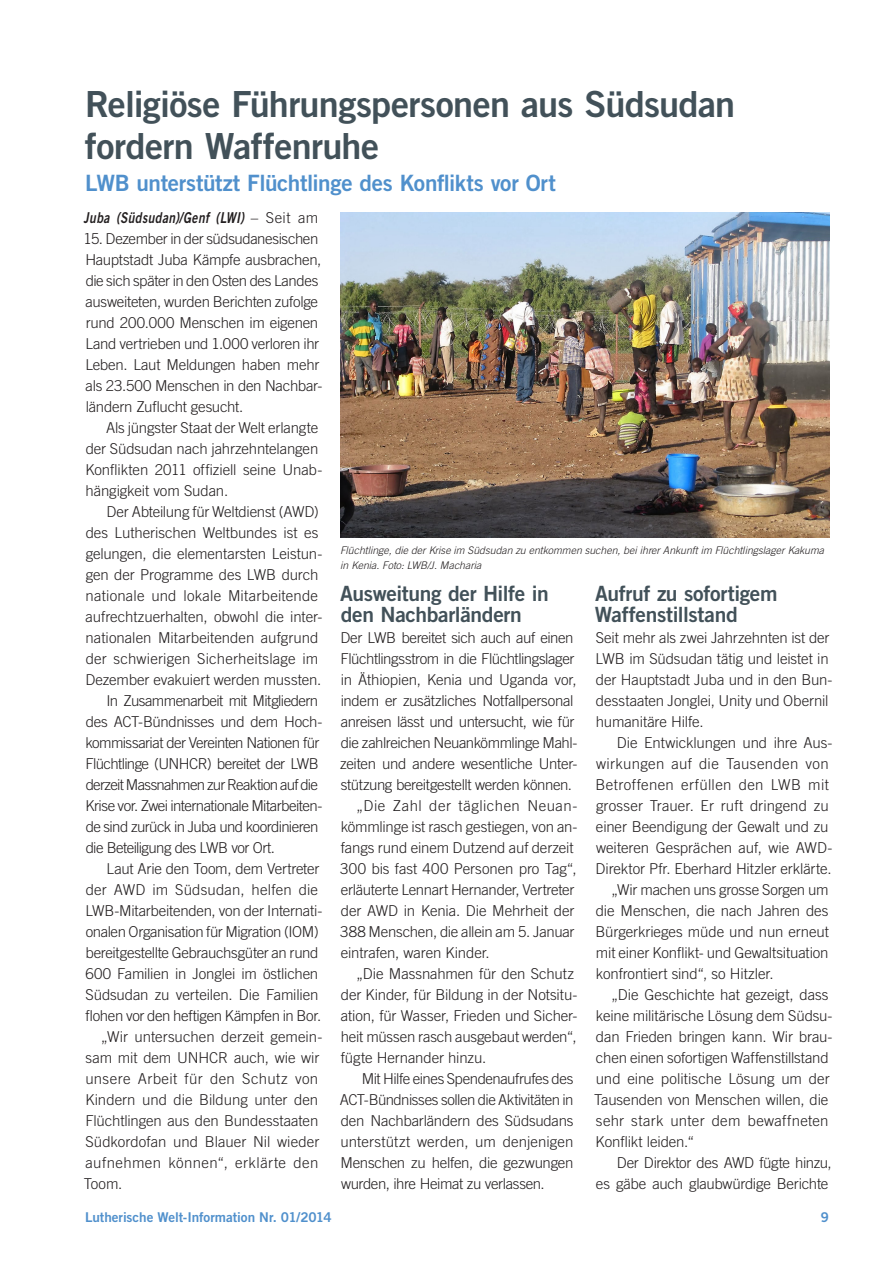
<style>
.page{position:relative;width:893px;height:1263px;background:#fff}
.page>*{position:absolute;margin:0;border:0;box-sizing:border-box;transform-origin:0 0}
.Heading_1{font:36px/42px "Trade Gothic LT Std Bd 2";letter-spacing:-.02em;color:#425159}
.Heading_2{font:22.5px "Trade Gothic LT Std Bd 2";letter-spacing:-.015em;color:#5090cc}
.Heading_3{font:21px/21px "Trade Gothic LT Std Bd 2";letter-spacing:-.015em;color:#425159}
.Normal_first_byline{font:300 15px/21px "Trade Gothic LT Std";letter-spacing:-.01em;color:#231f20}
.Normal_first{font:300 15px/21px "Trade Gothic LT Std";letter-spacing:-.02em;color:#231f20}
.Normal_first_byline-2{font:300 15px/21px "Trade Gothic LT Std";letter-spacing:-.04em;color:#231f20}
.Normal_first_byline-3{font:15px "Trade Gothic LT Std Bd 2 Obl";letter-spacing:.04em;color:#231f20;scale:.8 1}
.t1{font:13.5px "Trade Gothic LT Std Bd 2";letter-spacing:-.005em;color:#5090cc}
.Captions{font:italic 300 10.5px/15px "Trade Gothic LT Std";color:#231f20}
.s1{font-family:"Trade Gothic LT Std";font-weight:300}
</style>
<div class="page">
<img style="left:340px;top:213px;width:489px;height:325px">
<p class="Heading_1" style="left:85px;top:83px;width:652px">Religiöse Führungspersonen aus Südsudan fordern Waffenruhe</p>
<p class="Heading_2" style="left:85px;top:169px;width:472px">LWB unterstützt Flüchtlinge des Konflikts vor Ort</p>
<p class="Normal_first_byline-3" style="left:84px;top:209px;width:295px">Juba (Südsudan)/Genf (LWI) <span class="s1">– Seit am</span></p>
<p class="Normal_first_byline" style="left:84px;top:228px;width:240px">15. Dezember in der südsudanesischen Hauptstadt Juba Kämpfe ausbrachen, die sich später in den Osten des Landes ausweiteten, wurden Berichten zufolge rund 200.000 Menschen im eigenen Land vertrieben und 1.000 verloren ihr Leben. Laut Meldungen haben mehr als 23.500 Menschen in den Nachbar&shy;ländern Zuflucht gesucht.</p>
<p class="Normal_first_byline" style="left:85px;top:417px;width:238px;text-indent:21px">Als jüngster Staat der Welt erlangte der Südsudan nach jahrzehntelangen Konflikten 2011 offiziell seine Unab&shy;hängigkeit vom Sudan.</p>
<p class="Normal_first_byline" style="left:85px;top:501px;width:238px;text-indent:21px">Der Abteilung für Weltdienst (AWD) des Lutherischen Weltbundes ist es gelungen, die elementarsten Leistun&shy;gen der Programme des LWB durch nationale und lokale Mitarbeitende aufrechtzuerhalten, obwohl die inter&shy;nationalen Mitarbeitenden aufgrund der schwierigen Sicherheitslage im Dezember evakuiert werden mussten.</p>
<p class="Normal_first_byline-2" style="left:85px;top:690px;width:238px;text-indent:21px">In Zusammenarbeit mit Mitgliedern des ACT-Bündnisses und dem Hoch&shy;kommissariat der Vereinten Nationen für Flüchtlinge (UNHCR) bereitet der LWB derzeit Massnahmen zur Reaktion auf die Krise vor. Zwei internationale Mitarbeiten&shy;de sind zurück in Juba und koordinieren die Beteiligung des LWB vor Ort.</p>
<p class="Normal_first_byline" style="left:85px;top:858px;width:238px;text-indent:21px">Laut Arie den Toom, dem Vertreter der AWD im Südsudan, helfen die LWB-Mitarbeitenden, von der Internati&shy;onalen Organisation für Migration (IOM) bereitgestellte Gebrauchsgüter an rund 600 Familien in Jonglei im östlichen Südsudan zu verteilen. Die Familien flohen vor den heftigen Kämpfen in Bor.</p>
<p class="Normal_first_byline" style="left:84px;top:1026px;width:240px;text-indent:17px">„Wir untersuchen derzeit gemein&shy;sam mit dem UNHCR auch, wie wir unsere Arbeit für den Schutz von<br>Kindern und die Bildung unter den<br>Flüchtlingen aus den Bundesstaaten<br>Südkordofan und Blauer Nil wieder aufnehmen können“, erklärte den<br>Toom.</p>
<p class="Captions" style="left:340px;top:543px;width:486px">Flüchtlinge, die der Krise im Südsudan zu entkommen suchen, bei ihrer Ankunft im Flüchtlingslager Kakuma in Kenia. Foto: LWB/J. Macharia</p>
<p class="Heading_3" style="left:340px;top:583px;width:210px">Ausweitung der Hilfe in den Nachbarländern</p>
<p class="Normal_first" style="left:340px;top:627px;width:239px">Der LWB bereitet sich auch auf einen Flüchtlingsstrom in die Flüchtlingslager in Äthiopien, Kenia und Uganda vor, indem er zusätzliches Notfallpersonal anreisen lässt und untersucht, wie für die zahlreichen Neuankömmlinge Mahl&shy;zeiten und andere wesentliche Unter&shy;stützung bereitgestellt werden können.</p>
<p class="Normal_first_byline" style="left:340px;top:795px;width:239px;text-indent:16px">„Die Zahl der täglichen Neuan&shy;kömmlinge ist rasch gestiegen, von an&shy;fangs rund einem Dutzend auf derzeit 300 bis fast 400 Personen pro Tag“, erläuterte Lennart Hernander, Vertreter der AWD in Kenia. Die Mehrheit der 388 Menschen, die allein am 5. Januar eintrafen, waren Kinder.</p>
<p class="Normal_first_byline" style="left:341px;top:963px;width:238px;text-indent:16px">„Die Massnahmen für den Schutz der Kinder, für Bildung in der Notsitu&shy;ation, für Wasser, Frieden und Sicher&shy;heit müssen rasch ausgebaut werden“, fügte Hernander hinzu.</p>
<p class="Normal_first_byline" style="left:340px;top:1068px;width:235px;text-align:justify;text-indent:22px">Mit Hilfe eines Spendenaufrufes des ACT-Bündnisses sollen die Aktivitäten in den Nachbarländern des Südsudans unterstützt werden, um denjenigen Menschen zu helfen, die gezwungen wurden, ihre Heimat zu verlassen.</p>
<p class="Heading_3" style="left:595px;top:583px;width:184px">Aufruf zu sofortigem<br>Waffenstillstand</p>
<p class="Normal_first" style="left:596px;top:627px;width:238px">Seit mehr als zwei Jahrzehnten ist der LWB im Südsudan tätig und leistet in der Hauptstadt Juba und in den Bun&shy;desstaaten Jonglei, Unity und Obernil humanitäre Hilfe.</p>
<p class="Normal_first_byline" style="left:596px;top:732px;width:238px;text-indent:21px">Die Entwicklungen und ihre Aus&shy;wirkungen auf die Tausenden von Betroffenen erfüllen den LWB mit grosser Trauer. Er ruft dringend zu einer Beendigung der Gewalt und zu weiteren Gesprächen auf, wie AWD-Direktor Pfr. Eberhard Hitzler erklärte.</p>
<p class="Normal_first_byline" style="left:596px;top:879px;width:235px;text-align:justify;text-indent:16px">„Wir machen uns grosse Sorgen um die Menschen, die nach Jahren des Bürgerkrieges müde und nun erneut mit einer Konflikt- und Gewaltsituation konfrontiert sind“, so Hitzler.</p>
<p class="Normal_first_byline" style="left:594px;top:984px;width:240px;text-indent:17px">„Die Geschichte hat gezeigt, dass keine militärische Lösung dem Südsu&shy;dan Frieden bringen kann. Wir brau&shy;chen einen sofortigen Waffenstillstand und eine politische Lösung um der Tausenden von Menschen willen, die sehr stark unter dem bewaffneten Konflikt leiden.“</p>
<p class="Normal_first_byline" style="left:596px;top:1152px;width:237px;text-align:right">Der Direktor des AWD fügte hinzu,<br>es gäbe auch glaubwürdige Berichte</p>
<p class="t1" style="left:85px;top:1208px;width:248px">Lutherische Welt-Information Nr. 01/2014</p>
<p class="t1" style="left:821px;top:1208px;width:10px">9</p>
</div>
